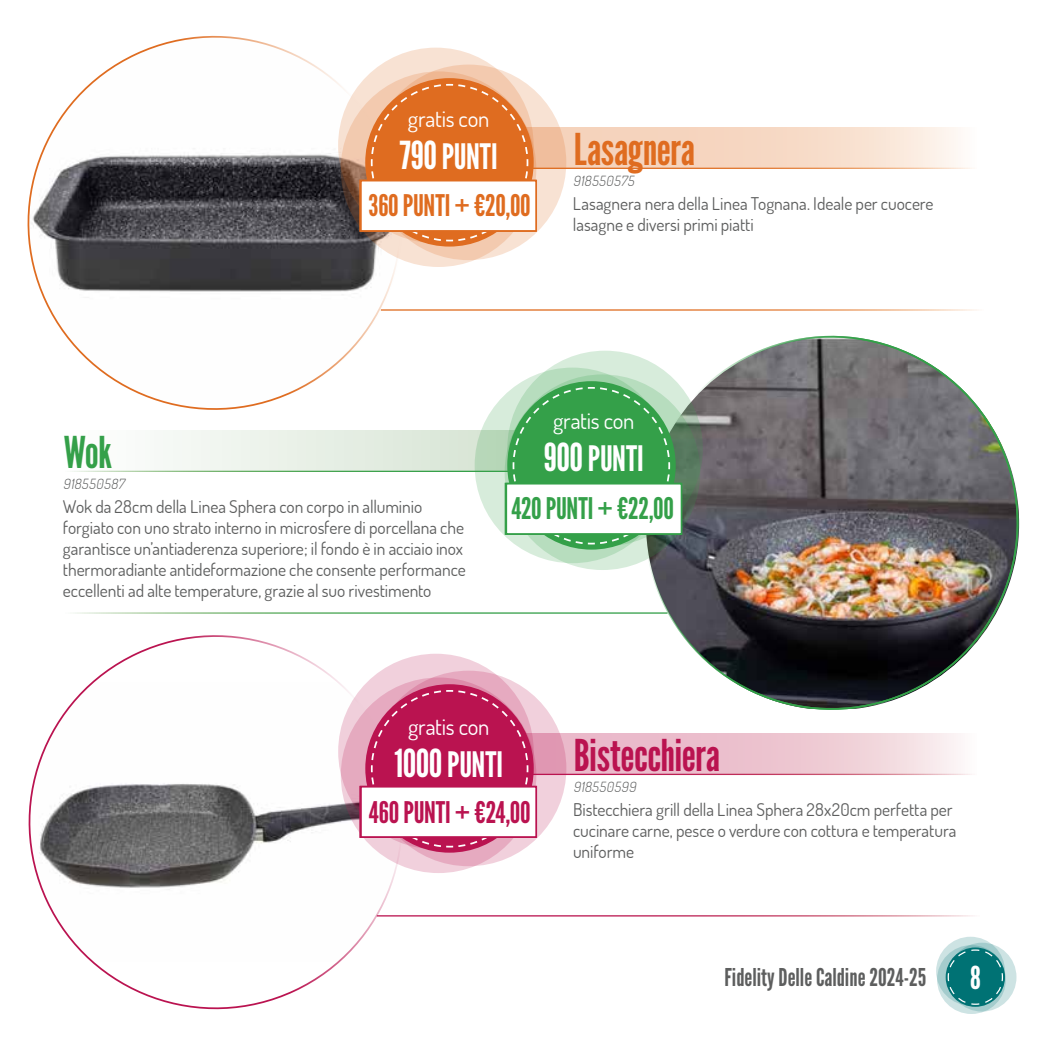
<style>
.page{position:relative;width:1042px;height:1042px;background:#fff}
.page>*{position:absolute;margin:0;border:0;box-sizing:border-box;transform-origin:0 0}
.t1{font:43.75px "League Gothic";letter-spacing:-.015em;color:#ba1350}
.t2{font:43.75px "League Gothic";letter-spacing:-.005em;color:#df6c20}
.t3{font:43.75px "League Gothic";color:#34a049}
.t4{font:35px "League Gothic";letter-spacing:-.005em;color:#fff}
.t5{font:31.5px "League Gothic";color:#fff}
.t6{font:29.75px "League Gothic";letter-spacing:-.01em;color:#df6c20}
.t7{font:29.75px "League Gothic";letter-spacing:-.01em;color:#34a049}
.t8{font:29.75px "League Gothic";letter-spacing:-.005em;color:#ba1350}
.t9{font:24.5px "League Gothic";color:#5d5e5e}
.t10{font:22.75px "Dosis";letter-spacing:-.015em;color:#fff}
.t11{font:17.5px/21px "Dosis";letter-spacing:-.005em;color:#5d5e5e}
.t12{font:italic 300 14px "Dosis";color:#5d5e5e}
.s1{font-size:38.5px}
</style>
<div class="page">
<img style="left:617px;top:335px;width:403px;height:399px">
<svg style="left:27px;top:35px;width:402px;height:396px"></svg>
<svg style="left:28px;top:635px;width:402px;height:375px"></svg>
<hr style="left:381px;top:309px;width:605px;height:2px;background:#fff">
<svg style="left:560px;top:128px;width:410px;height:40px;background:#f7dcc9"></svg>
<svg style="left:371px;top:65px;width:195px;height:195px;background:#f4d4be"></svg>
<svg style="left:341px;top:71px;width:195px;height:196px;background:#dec0ac"></svg>
<svg style="left:338px;top:48px;width:196px;height:195px;background:#e9c8b3"></svg>
<div style="left:365px;top:78px;width:169px;height:169px;background:#df6c20;border-radius:50%"></div>
<svg style="left:370px;top:83px;width:159px;height:159px"></svg>
<hr style="left:63px;top:612px;width:604px;height:2px;background:#fff">
<svg style="left:84px;top:431px;width:397px;height:40px"></svg>
<svg style="left:475px;top:368px;width:195px;height:195px;background:#c9e3cd"></svg>
<svg style="left:505px;top:374px;width:195px;height:196px;background:#adc9b2"></svg>
<svg style="left:507px;top:351px;width:196px;height:195px;background:#a3c0a9"></svg>
<div style="left:507px;top:381px;width:169px;height:168px;background:#34a049;border-radius:50%"></div>
<svg style="left:512px;top:386px;width:159px;height:159px"></svg>
<hr style="left:377px;top:915px;width:604px;height:1px;background:#fff">
<svg style="left:560px;top:734px;width:405px;height:40px;background:#eec8d3"></svg>
<svg style="left:371px;top:670px;width:195px;height:196px;background:#eabacc"></svg>
<svg style="left:341px;top:677px;width:195px;height:196px;background:#e2b3c4"></svg>
<svg style="left:338px;top:654px;width:196px;height:195px;background:#e9b9cb"></svg>
<div style="left:365px;top:684px;width:169px;height:168px;background:#ba1350;border-radius:50%"></div>
<svg style="left:370px;top:689px;width:159px;height:159px"></svg>
<div style="left:947px;top:942px;width:69px;height:69px;background:#cde3e3;border-radius:50%"></div>
<svg style="left:937px;top:945px;width:69px;height:69px"></svg>
<svg style="left:936px;top:936px;width:69px;height:69px"></svg>
<svg style="left:947px;top:949px;width:56px;height:56px;background:#238587"></svg>
<div style="left:360px;top:180px;width:177px;height:52px;background:#fff;border:2px solid #df6c20"></div>
<div style="left:505px;top:483px;width:177px;height:52px;background:#fff;border:2px solid #34a049"></div>
<div style="left:360px;top:786px;width:177px;height:52px;background:#fff;border:2px solid #ba1350"></div>
<h3 class="t10" style="left:408px;top:104px;width:83px">gratis con</h3>
<h2 class="t4" style="left:400px;top:135px;width:99px"><span class="s1">790</span> PUNTI</h2>
<h3 class="t6" style="left:369px;top:188px;width:164px">360 PUNTI + €20,00</h3>
<h1 class="t2" style="left:574px;top:123px;width:123px">Lasagnera</h1>
<p class="t12" style="left:573px;top:172px;width:66px">918550575</p>
<p class="t11" style="left:573px;top:193px;width:362px">Lasagnera nera della Linea Tognana. Ideale per cuocere lasagne e diversi primi piatti</p>
<h3 class="t10" style="left:553px;top:406px;width:83px">gratis con</h3>
<h2 class="t4" style="left:544px;top:438px;width:101px"><span class="s1">900</span> PUNTI</h2>
<h1 class="t3" style="left:64px;top:426px;width:50px">Wok</h1>
<p class="t12" style="left:63px;top:475px;width:66px">918550587</p>
<p class="t11" style="left:63px;top:496px;width:404px">Wok da 28cm della Linea Sphera con corpo in alluminio forgiato con uno strato interno in microsfere di porcellana che garantisce un’antiaderenza superiore; il fondo è in acciaio inox thermoradiante antideformazione che consente performance eccellenti ad alte temperature, grazie al suo rivestimento</p>
<h3 class="t7" style="left:511px;top:491px;width:164px">420 PUNTI + €22,00</h3>
<h3 class="t10" style="left:408px;top:712px;width:83px">gratis con</h3>
<h2 class="t4" style="left:394px;top:744px;width:110px"><span class="s1">1000</span> PUNTI</h2>
<h3 class="t8" style="left:369px;top:795px;width:163px">460 PUNTI + €24,00</h3>
<h1 class="t1" style="left:574px;top:729px;width:147px">Bistecchiera</h1>
<p class="t12" style="left:573px;top:778px;width:67px">918550599</p>
<p class="t11" style="left:573px;top:799px;width:385px">Bistecchiera grill della Linea Sphera 28x20cm perfetta per cucinare carne, pesce o verdure con cottura e temperatura uniforme</p>
<h3 class="t9" style="left:724px;top:962px;width:203px">Fidelity Delle Caldine 2024-25</h3>
<h3 class="t5" style="left:970px;top:958px;width:12px">8</h3>
</div>
